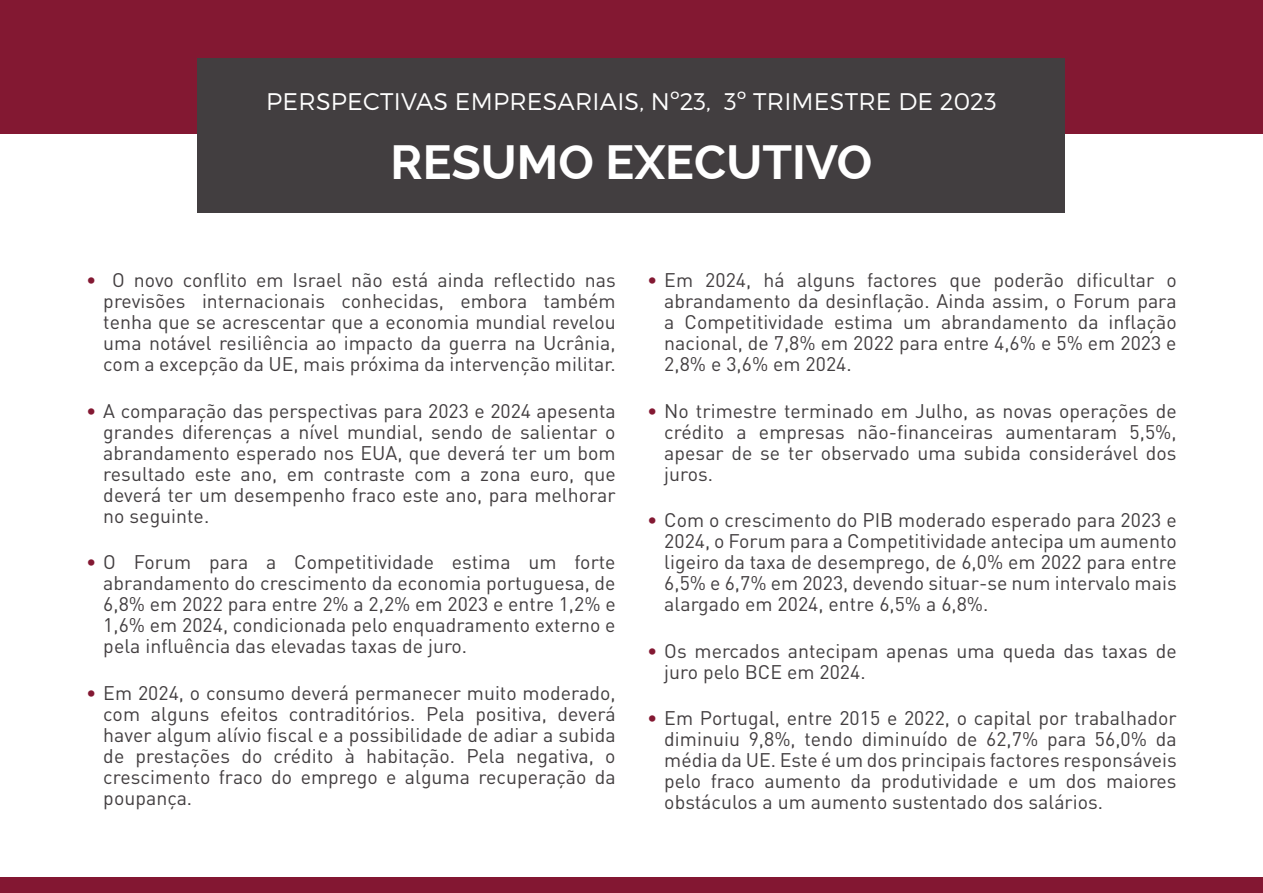
<style>
.page{position:relative;width:1263px;height:893px;background:#fff}
.page>*{position:absolute;margin:0;border:0;box-sizing:border-box;transform-origin:0 0}
.t1{font:700 48px "Raleway";color:#fff}
.t2{font:300 24px "Montserrat";letter-spacing:.01em;color:#fff}
.t3{font:19.5px/21px "DIN Pro";color:#423e40;text-align:justify}
.s1{color:#831832}
</style>
<div class="page">
<div style="left:0;top:0;width:1263px;height:133px;background:#831832"></div>
<div style="left:198px;top:58px;width:867px;height:155px;background:#423e40"></div>
<div style="left:0;top:877px;width:1263px;height:16px;background:#831732"></div>
<p class="t2" style="left:266px;top:87px;width:732px">PERSPECTIVAS EMPRESARIAIS, Nº23, 3º TRIMESTRE DE 2023</p>
<h1 class="t1" style="left:390px;top:135px;width:483px">RESUMO EXECUTIVO</h1>
<p class="t3" style="left:103px;top:269px;width:514px;text-indent:-17px"><span class="s1">•</span> O novo conflito em Israel não está ainda reflectido nas previsões internacionais conhecidas, embora também tenha que se acrescentar que a economia mundial revelou uma notável resiliência ao impacto da guerra na Ucrânia, com a excepção da UE, mais próxima da intervenção militar.</p>
<p class="t3" style="left:103px;top:399px;width:514px;text-indent:-17px"><span class="s1">•</span> A comparação das perspectivas para 2023 e 2024 apesenta grandes diferenças a nível mundial, sendo de salientar o abrandamento esperado nos EUA, que deverá ter um bom resultado este ano, em contraste com a zona euro, que deverá ter um desempenho fraco este ano, para melhorar no seguinte.</p>
<p class="t3" style="left:103px;top:551px;width:514px;text-indent:-17px"><span class="s1">•</span> O Forum para a Competitividade estima um forte abrandamento do crescimento da economia portuguesa, de 6,8% em 2022 para entre 2% a 2,2% em 2023 e entre 1,2% e 1,6% em 2024, condicionada pelo enquadramento externo e pela influência das elevadas taxas de juro.</p>
<p class="t3" style="left:103px;top:681px;width:514px;text-indent:-17px"><span class="s1">•</span> Em 2024, o consumo deverá permanecer muito moderado, com alguns efeitos contraditórios. Pela positiva, deverá haver algum alívio fiscal e a possibilidade de adiar a subida de prestações do crédito à habitação. Pela negativa, o crescimento fraco do emprego e alguma recuperação da poupança.</p>
<p class="t3" style="left:664px;top:269px;width:514px;text-indent:-17px"><span class="s1">•</span> Em 2024, há alguns factores que poderão dificultar o abrandamento da desinflação. Ainda assim, o Forum para a Competitividade estima um abrandamento da inflação nacional, de 7,8% em 2022 para entre 4,6% e 5% em 2023 e 2,8% e 3,6% em 2024.</p>
<p class="t3" style="left:664px;top:399px;width:514px;text-indent:-17px"><span class="s1">•</span> No trimestre terminado em Julho, as novas operações de crédito a empresas não-financeiras aumentaram 5,5%, apesar de se ter observado uma subida considerável dos juros.</p>
<p class="t3" style="left:664px;top:509px;width:514px;text-indent:-17px"><span class="s1">•</span> Com o crescimento do PIB moderado esperado para 2023 e 2024, o Forum para a Competitividade antecipa um aumento ligeiro da taxa de desemprego, de 6,0% em 2022 para entre 6,5% e 6,7% em 2023, devendo situar-se num intervalo mais alargado em 2024, entre 6,5% a 6,8%.</p>
<p class="t3" style="left:664px;top:639px;width:514px;text-indent:-17px"><span class="s1">•</span> Os mercados antecipam apenas uma queda das taxas de juro pelo BCE em 2024.</p>
<p class="t3" style="left:664px;top:707px;width:514px;text-indent:-17px"><span class="s1">•</span> Em Portugal, entre 2015 e 2022, o capital por trabalhador diminuiu 9,8%, tendo diminuído de 62,7% para 56,0% da média da UE. Este é um dos principais factores responsáveis pelo fraco aumento da produtividade e um dos maiores obstáculos a um aumento sustentado dos salários.</p>
</div>
